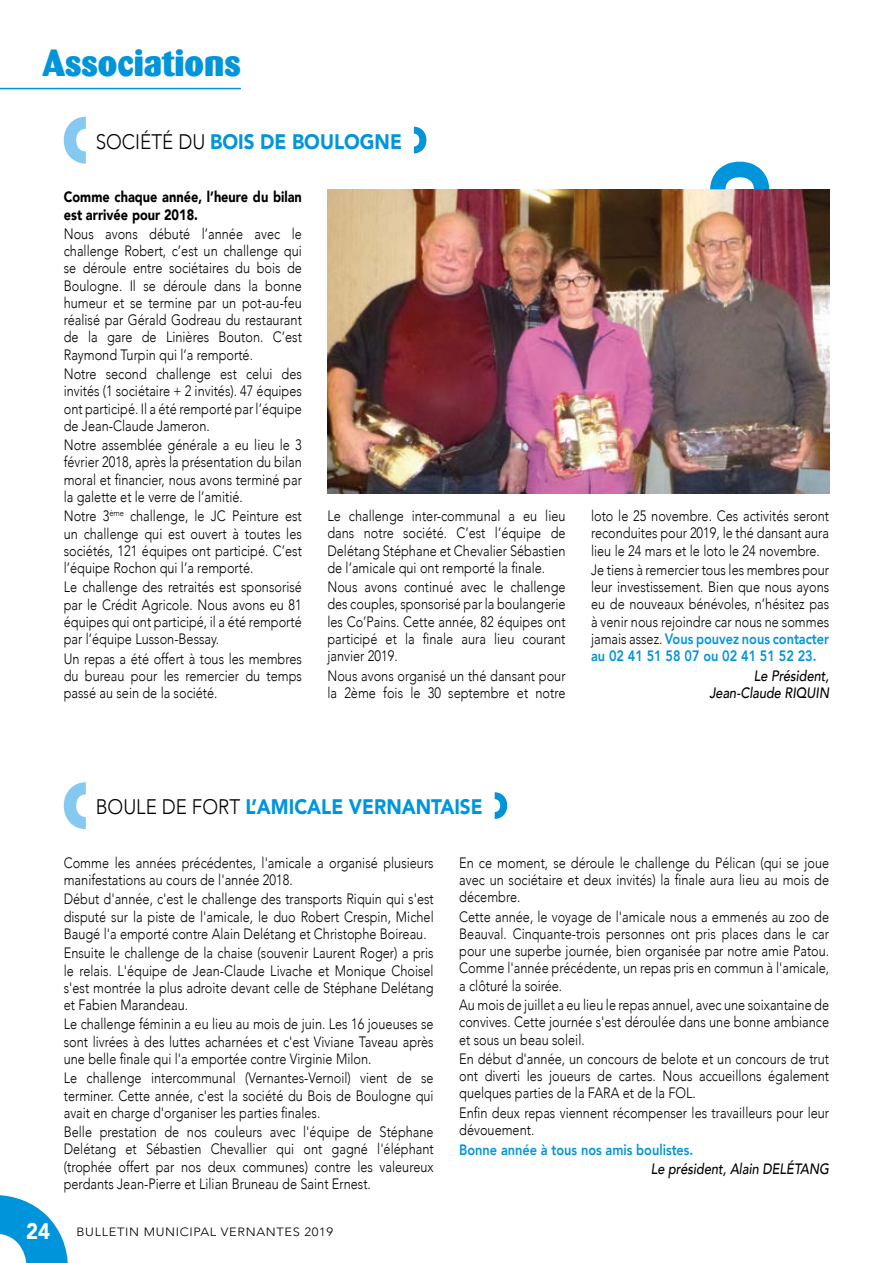
<style>
.page{position:relative;width:893px;height:1263px;background:#fff}
.page>*{position:absolute;margin:0;border:0;box-sizing:border-box;transform-origin:0 0}
.t1{font:800 37.5px "Barmeno";color:#0095db}
.t2{font:900 21px "Avenir";color:#0095db;scale:.9 1}
.t3{font:300 15px/17.2px "Avenir";color:#000;text-align:justify;scale:.85 1}
.t4{font:italic 500 15px/17.2px "Avenir";color:#000;text-align:right;scale:.85 1}
.t5{font:900 15px/17.2px "Avenir";color:#000;scale:.85 1}
.t6{font:800 15px "Avenir";color:#0095db;scale:.85 1}
.t7{font:300 12px "Avenir";letter-spacing:.05em;color:#000;scale:1.07 1}
.s1{font-weight:300;color:#000}
.s2{font-weight:800;color:#0095db}
.s3{font-weight:900;font-size:22.5px;color:#fff}
</style>
<div class="page">
<svg style="left:0;top:1195px;width:68px;height:68px"></svg>
<hr style="left:0;top:88px;width:241px;height:1px;background:#0095db">
<svg style="left:64px;top:117px;width:22px;height:47px"></svg>
<svg style="left:414px;top:127px;width:12px;height:26px"></svg>
<svg style="left:64px;top:782px;width:22px;height:47px"></svg>
<svg style="left:495px;top:792px;width:12px;height:27px"></svg>
<img style="left:327px;top:189px;width:502px;height:304px">
<svg style="left:710px;top:162px;width:59px;height:27px"></svg>
<h1 class="t1" style="left:43px;top:40px;width:200px">Associations</h1>
<h2 class="t2" style="left:96px;top:123px;width:342px"><span class="s1">SOCIÉTÉ DU</span> BOIS DE BOULOGNE</h2>
<p class="t5" style="left:64px;top:188px;width:282px">Comme chaque année, l’heure du bilan est arrivée pour 2018.</p>
<p class="t3" style="left:64px;top:225px;width:282px">Nous avons débuté l’année avec le challenge Robert, c’est un challenge qui se déroule entre sociétaires du bois de Boulogne. Il se déroule dans la bonne humeur et se termine par un pot-au-feu réalisé par Gérald Godreau du restaurant de la gare de Linières Bouton. C’est Raymond Turpin qui l’a remporté.</p>
<p class="t3" style="left:64px;top:365px;width:282px">Notre second challenge est celui des invités (1 sociétaire + 2 invités). 47 équipes ont participé. Il a été remporté par l’équipe de Jean-Claude Jameron.</p>
<p class="t3" style="left:64px;top:436px;width:282px">Notre assemblée générale a eu lieu le 3 février 2018, après la présentation du bilan moral et financier, nous avons terminé par la galette et le verre de l’amitié.</p>
<p class="t3" style="left:64px;top:507px;width:282px">Notre 3<sup>ème</sup> challenge, le JC Peinture est un challenge qui est ouvert à toutes les sociétés, 121 équipes ont participé. C’est l’équipe Rochon qui l’a remporté.</p>
<p class="t3" style="left:64px;top:579px;width:282px">Le challenge des retraités est sponsorisé par le Crédit Agricole. Nous avons eu 81 équipes qui ont participé, il a été remporté par l’équipe Lusson-Bessay.</p>
<p class="t3" style="left:64px;top:650px;width:282px">Un repas a été offert à tous les membres du bureau pour les remercier du temps passé au sein de la société.</p>
<p class="t3" style="left:327px;top:507px;width:282px">Le challenge inter-communal a eu lieu dans notre société. C’est l’équipe de Delétang Stéphane et Chevalier Sébastien de l’amicale qui ont remporté la finale.</p>
<p class="t3" style="left:327px;top:578px;width:282px">Nous avons continué avec le challenge des couples, sponsorisé par la boulangerie les Co’Pains. Cette année, 82 équipes ont participé et la finale aura lieu courant janvier 2019.</p>
<p class="t3" style="left:327px;top:667px;width:282px">Nous avons organisé un thé dansant pour la 2ème fois le 30 septembre et notre</p>
<p class="t3" style="left:591px;top:507px;width:282px">loto le 25 novembre. Ces activités seront reconduites pour 2019, le thé dansant aura lieu le 24 mars et le loto le 24 novembre.</p>
<p class="t3" style="left:591px;top:561px;width:282px">Je tiens à remercier tous les membres pour leur investissement. Bien que nous ayons eu de nouveaux bénévoles, n’hésitez pas à venir nous rejoindre car nous ne sommes jamais assez. <span class="s2">Vous pouvez nous contacter au 02 41 51 58 07 ou 02 41 51 52 23.</span></p>
<p class="t4" style="left:709px;top:667px;width:142px">Le Président,<br>Jean-Claude RIQUIN</p>
<h2 class="t2" style="left:96px;top:789px;width:432px"><span class="s1">BOULE DE FORT</span> L’AMICALE VERNANTAISE</h2>
<p class="t3" style="left:64px;top:854px;width:437px">Comme les années précédentes, l'amicale a organisé plusieurs manifestations au cours de l'année 2018.</p>
<p class="t3" style="left:64px;top:891px;width:437px">Début d'année, c'est le challenge des transports Riquin qui s'est disputé sur la piste de l'amicale, le duo Robert Crespin, Michel Baugé l'a emporté contre Alain Delétang et Christophe Boireau.</p>
<p class="t3" style="left:64px;top:944px;width:437px">Ensuite le challenge de la chaise (souvenir Laurent Roger) a pris le relais. L'équipe de Jean-Claude Livache et Monique Choisel s'est montrée la plus adroite devant celle de Stéphane Delétang et Fabien Marandeau.</p>
<p class="t3" style="left:64px;top:1016px;width:437px">Le challenge féminin a eu lieu au mois de juin. Les 16 joueuses se sont livrées à des luttes acharnées et c'est Viviane Taveau après une belle finale qui l'a emportée contre Virginie Milon.</p>
<p class="t3" style="left:64px;top:1069px;width:437px">Le challenge intercommunal (Vernantes-Vernoil) vient de se terminer. Cette année, c'est la société du Bois de Boulogne qui avait en charge d'organiser les parties finales.</p>
<p class="t3" style="left:64px;top:1123px;width:437px">Belle prestation de nos couleurs avec l'équipe de Stéphane Delétang et Sébastien Chevallier qui ont gagné l'éléphant (trophée offert par nos deux communes) contre les valeureux perdants Jean-Pierre et Lilian Bruneau de Saint Ernest.</p>
<p class="t7" style="left:26px;top:1224px;width:288px"><span class="s3">24</span> BULLETIN MUNICIPAL VERNANTES 2019</p>
<p class="t3" style="left:459px;top:854px;width:437px">En ce moment, se déroule le challenge du Pélican (qui se joue avec un sociétaire et deux invités) la finale aura lieu au mois de décembre.</p>
<p class="t3" style="left:459px;top:908px;width:437px">Cette année, le voyage de l'amicale nous a emmenés au zoo de Beauval. Cinquante-trois personnes ont pris places dans le car pour une superbe journée, bien organisée par notre amie Patou.<br>Comme l'année précédente, un repas pris en commun à l'amicale, a clôturé la soirée.</p>
<p class="t3" style="left:459px;top:996px;width:437px">Au mois de juillet a eu lieu le repas annuel, avec une soixantaine de convives. Cette journée s'est déroulée dans une bonne ambiance et sous un beau soleil.</p>
<p class="t3" style="left:459px;top:1050px;width:437px">En début d'année, un concours de belote et un concours de trut ont diverti les joueurs de cartes. Nous accueillons également quelques parties de la FARA et de la FOL.</p>
<p class="t3" style="left:459px;top:1104px;width:437px">Enfin deux repas viennent récompenser les travailleurs pour leur dévouement.</p>
<p class="t6" style="left:459px;top:1137px;width:277px">Bonne année à tous nos amis boulistes.</p>
<p class="t4" style="left:651px;top:1160px;width:211px">Le président, Alain DELÉTANG</p>
</div>
